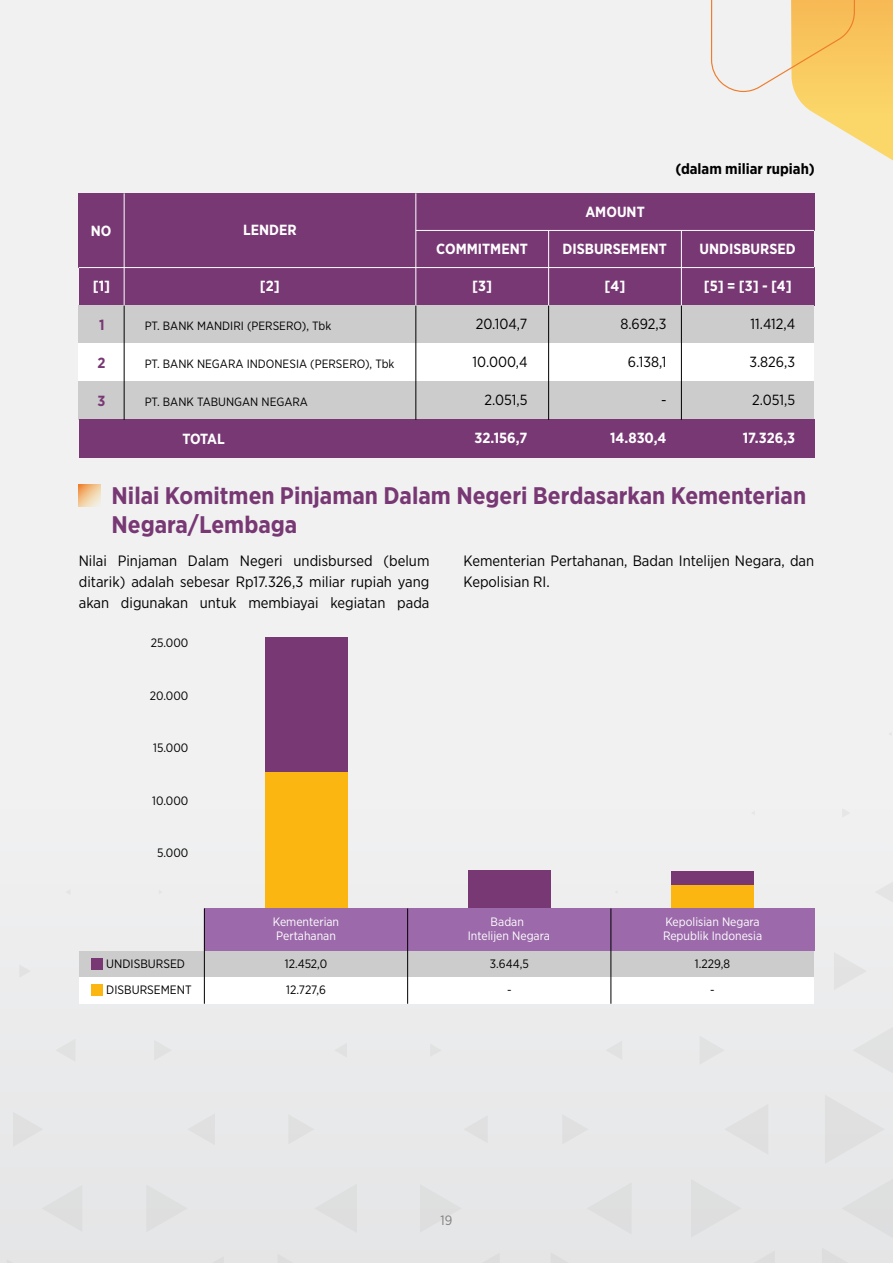
<style>
.page{position:relative;width:893px;height:1263px;background:#f1f1f2}
.page>*{position:absolute;margin:0;border:0;box-sizing:border-box;transform-origin:0 0}
.t1{font:700 24px/28.8px "Gotham Narrow";color:#783874}
.t2{font:15px/21px "Gotham Narrow";color:#000;text-align:justify}
.t3{font:700 15px "Gotham Narrow";color:#000}
.t4{font:700 14.7px "Gotham Narrow";color:#fff}
.t5{font:14.7px "Gotham Narrow";color:#000}
.t6{font:700 14.7px "Gotham Narrow";color:#783874}
.t7{font:13.5px "Gotham Narrow";color:#808080}
.t8{font:12.15px/26.4px "Gotham Narrow";color:#000}
.t9{font:12.15px/14.5px "Gotham Narrow";color:#fff}
.t10{font:12px "Gotham Narrow";color:#000}
</style>
<div class="page">
<svg style="left:7px;top:1259px;width:49px;height:4px"></svg>
<div style="left:42px;top:1185px;width:40px;height:47px;background:#e2e2e3"></div>
<svg style="left:13px;top:1112px;width:30px;height:35px"></svg>
<svg style="left:170px;top:1256px;width:54px;height:7px"></svg>
<div style="left:146px;top:1184px;width:42px;height:48px;background:#e2e3e4"></div>
<svg style="left:56px;top:1039px;width:19px;height:22px"></svg>
<svg style="left:19px;top:965px;width:11px;height:12px"></svg>
<svg style="left:278px;top:1254px;width:58px;height:9px"></svg>
<svg style="left:187px;top:1113px;width:28px;height:32px"></svg>
<svg style="left:154px;top:1040px;width:18px;height:20px"></svg>
<div style="left:314px;top:1184px;width:43px;height:49px;background:#e2e2e3"></div>
<svg style="left:288px;top:1114px;width:26px;height:30px"></svg>
<svg style="left:439px;top:1252px;width:61px;height:11px"></svg>
<div style="left:420px;top:1184px;width:42px;height:48px;background:#e1e1e2"></div>
<svg style="left:335px;top:1043px;width:12px;height:14px"></svg>
<svg style="left:551px;top:1252px;width:60px;height:11px"></svg>
<svg style="left:463px;top:1115px;width:25px;height:28px"></svg>
<svg style="left:430px;top:1044px;width:11px;height:13px"></svg>
<div style="left:587px;top:1182px;width:45px;height:52px;background:#e1e1e2"></div>
<svg style="left:562px;top:1114px;width:26px;height:30px"></svg>
<svg style="left:711px;top:1250px;width:64px;height:13px"></svg>
<div style="left:691px;top:1179px;width:51px;height:58px;background:#e2e2e3"></div>
<svg style="left:606px;top:1041px;width:16px;height:19px"></svg>
<div style="left:724px;top:1104px;width:44px;height:51px;background:#e5e5e6"></div>
<svg style="left:700px;top:1036px;width:24px;height:28px"></svg>
<div style="left:822px;top:1095px;width:71px;height:168px;background:#e5e6e7"></div>
<div style="left:853px;top:1027px;width:40px;height:46px;background:#e3e3e4"></div>
<svg style="left:834px;top:953px;width:32px;height:37px"></svg>
<svg style="left:876px;top:882px;width:17px;height:20px"></svg>
<svg style="left:843px;top:809px;width:6px;height:8px"></svg>
<svg style="left:711px;top:0;width:182px;height:160px"></svg>
<div style="left:79px;top:193px;width:45px;height:75px;background:#783874"></div>
<div style="left:416px;top:193px;width:398px;height:37px;background:#783874"></div>
<div style="left:416px;top:230px;width:133px;height:38px;background:#783874"></div>
<div style="left:549px;top:230px;width:132px;height:38px;background:#783874"></div>
<div style="left:681px;top:230px;width:133px;height:38px;background:#783874"></div>
<div style="left:124px;top:193px;width:292px;height:75px;background:#783874"></div>
<div style="left:79px;top:268px;width:735px;height:38px;background:#783874"></div>
<hr style="left:124px;top:193px;width:1px;height:113px;background:#fff">
<hr style="left:415px;top:193px;width:1px;height:113px;background:#fff">
<hr style="left:416px;top:230px;width:398px;height:1px;background:#fff">
<hr style="left:79px;top:267px;width:735px;height:1px;background:#fff">
<hr style="left:548px;top:231px;width:1px;height:75px;background:#fff">
<hr style="left:681px;top:231px;width:1px;height:75px;background:#fff">
<div style="left:124px;top:306px;width:292px;height:38px;background:#ccc"></div>
<div style="left:124px;top:344px;width:292px;height:38px;background:#fff"></div>
<div style="left:124px;top:382px;width:292px;height:38px;background:#ccc"></div>
<div style="left:416px;top:306px;width:133px;height:38px;background:#ccc"></div>
<div style="left:416px;top:344px;width:133px;height:38px;background:#fff"></div>
<div style="left:416px;top:382px;width:133px;height:38px;background:#ccc"></div>
<div style="left:549px;top:306px;width:132px;height:38px;background:#ccc"></div>
<div style="left:549px;top:344px;width:132px;height:38px;background:#fff"></div>
<div style="left:549px;top:382px;width:132px;height:38px;background:#ccc"></div>
<div style="left:681px;top:306px;width:133px;height:38px;background:#ccc"></div>
<div style="left:681px;top:344px;width:133px;height:38px;background:#fff"></div>
<div style="left:681px;top:382px;width:133px;height:38px;background:#ccc"></div>
<div style="left:79px;top:306px;width:45px;height:38px;background:#ccc"></div>
<div style="left:79px;top:344px;width:45px;height:38px;background:#fff"></div>
<div style="left:79px;top:382px;width:45px;height:38px;background:#ccc"></div>
<div style="left:79px;top:420px;width:735px;height:38px;background:#783874"></div>
<hr style="left:124px;top:306px;width:1px;height:114px;background:#000">
<hr style="left:415px;top:306px;width:1px;height:114px;background:#000">
<hr style="left:548px;top:306px;width:1px;height:114px;background:#000">
<hr style="left:681px;top:306px;width:1px;height:114px;background:#000">
<svg style="left:79px;top:485px;width:21px;height:21px"></svg>
<div style="left:265px;top:637px;width:82px;height:135px;background:#783874"></div>
<div style="left:265px;top:772px;width:82px;height:136px;background:#fbb611"></div>
<div style="left:468px;top:870px;width:83px;height:38px;background:#783874"></div>
<div style="left:671px;top:871px;width:83px;height:14px;background:#783874"></div>
<div style="left:671px;top:885px;width:83px;height:23px;background:#fbb611"></div>
<div style="left:204px;top:908px;width:204px;height:43px;background:#9c6aab"></div>
<div style="left:408px;top:908px;width:203px;height:43px;background:#9c6aab"></div>
<div style="left:611px;top:908px;width:203px;height:43px;background:#9c6aab"></div>
<div style="left:204px;top:951px;width:610px;height:26px;background:#ccc"></div>
<div style="left:204px;top:977px;width:610px;height:27px;background:#fff"></div>
<div style="left:79px;top:951px;width:125px;height:26px;background:#ccc"></div>
<div style="left:79px;top:977px;width:125px;height:27px;background:#fff"></div>
<div style="left:92px;top:958px;width:11px;height:11px;background:#783874"></div>
<div style="left:92px;top:984px;width:11px;height:12px;background:#fbb611"></div>
<hr style="left:204px;top:908px;width:1px;height:96px;background:#000">
<hr style="left:407px;top:908px;width:1px;height:96px;background:#000">
<hr style="left:610px;top:908px;width:1px;height:96px;background:#000">
<p class="t4" style="left:91px;top:221px;width:22px">NO</p>
<p class="t4" style="left:243px;top:221px;width:55px">LENDER</p>
<p class="t4" style="left:585px;top:202px;width:61px">AMOUNT</p>
<p class="t3" style="left:675px;top:159px;width:141px">(dalam miliar rupiah)</p>
<p class="t4" style="left:436px;top:239px;width:93px">COMMITMENT</p>
<p class="t4" style="left:562px;top:239px;width:106px">DISBURSEMENT</p>
<p class="t4" style="left:699px;top:239px;width:98px">UNDISBURSED</p>
<p class="t4" style="left:93px;top:276px;width:19px">[1]</p>
<p class="t4" style="left:260px;top:276px;width:22px">[2]</p>
<p class="t4" style="left:472px;top:276px;width:22px">[3]</p>
<p class="t4" style="left:605px;top:276px;width:22px">[4]</p>
<p class="t4" style="left:704px;top:276px;width:90px">[5] = [3] - [4]</p>
<p class="t10" style="left:145px;top:318px;width:188px">PT. BANK MANDIRI (PERSERO), Tbk</p>
<p class="t10" style="left:145px;top:356px;width:251px">PT. BANK NEGARA INDONESIA (PERSERO), Tbk</p>
<p class="t10" style="left:145px;top:394px;width:165px">PT. BANK TABUNGAN NEGARA</p>
<p class="t5" style="left:476px;top:315px;width:53px">20.104,7</p>
<p class="t5" style="left:473px;top:353px;width:56px">10.000,4</p>
<p class="t5" style="left:484px;top:391px;width:45px">2.051,5</p>
<p class="t5" style="left:620px;top:315px;width:48px">8.692,3</p>
<p class="t5" style="left:628px;top:353px;width:40px">6.138,1</p>
<p class="t5" style="left:661px;top:391px;width:7px">-</p>
<p class="t5" style="left:751px;top:315px;width:46px">11.412,4</p>
<p class="t5" style="left:749px;top:353px;width:47px">3.826,3</p>
<p class="t5" style="left:752px;top:391px;width:45px">2.051,5</p>
<p class="t6" style="left:99px;top:315px;width:7px">1</p>
<p class="t6" style="left:97px;top:353px;width:10px">2</p>
<p class="t6" style="left:98px;top:391px;width:9px">3</p>
<p class="t4" style="left:182px;top:429px;width:44px">TOTAL</p>
<p class="t4" style="left:475px;top:429px;width:54px">32.156,7</p>
<p class="t4" style="left:610px;top:429px;width:58px">14.830,4</p>
<p class="t4" style="left:743px;top:429px;width:54px">17.326,3</p>
<h1 class="t1" style="left:112px;top:481px;width:696px">Nilai Komitmen Pinjaman Dalam Negeri Berdasarkan Kementerian<br>Negara/Lembaga</h1>
<p class="t2" style="left:79px;top:550px;width:352px">Nilai Pinjaman Dalam Negeri undisbursed (belum ditarik) adalah sebesar Rp17.326,3 miliar rupiah yang akan digunakan untuk membiayai kegiatan pada</p>
<p class="t2" style="left:463px;top:550px;width:352px">Kementerian Pertahanan, Badan Intelijen Negara, dan<br>Kepolisian RI.</p>
<p class="t8" style="left:151px;top:629px;width:39px">25.000</p>
<p class="t8" style="left:150px;top:682px;width:40px">20.000</p>
<p class="t8" style="left:153px;top:734px;width:37px">15.000</p>
<p class="t8" style="left:152px;top:787px;width:38px">10.000</p>
<p class="t8" style="left:157px;top:839px;width:33px">5.000</p>
<p class="t8" style="left:106px;top:950px;width:87px">UNDISBURSED<br>DISBURSEMENT</p>
<p class="t9" style="left:273px;top:914px;width:68px">Kementerian<br>Pertahanan</p>
<p class="t9" style="left:468px;top:914px;width:83px;text-align:center">Badan<br>Intelijen Negara</p>
<p class="t9" style="left:663px;top:914px;width:101px">Kepolisian Negara<br>Republik Indonesia</p>
<p class="t8" style="left:285px;top:950px;width:44px">12.452,0</p>
<p class="t8" style="left:490px;top:950px;width:41px">3.644,5</p>
<p class="t8" style="left:695px;top:950px;width:37px">1.229,8</p>
<p class="t8" style="left:286px;top:976px;width:41px">12.727,6</p>
<p class="t8" style="left:507px;top:976px;width:6px">-</p>
<p class="t8" style="left:710px;top:976px;width:6px">-</p>
<p class="t7" style="left:441px;top:1211px;width:13px">19</p>
</div>
